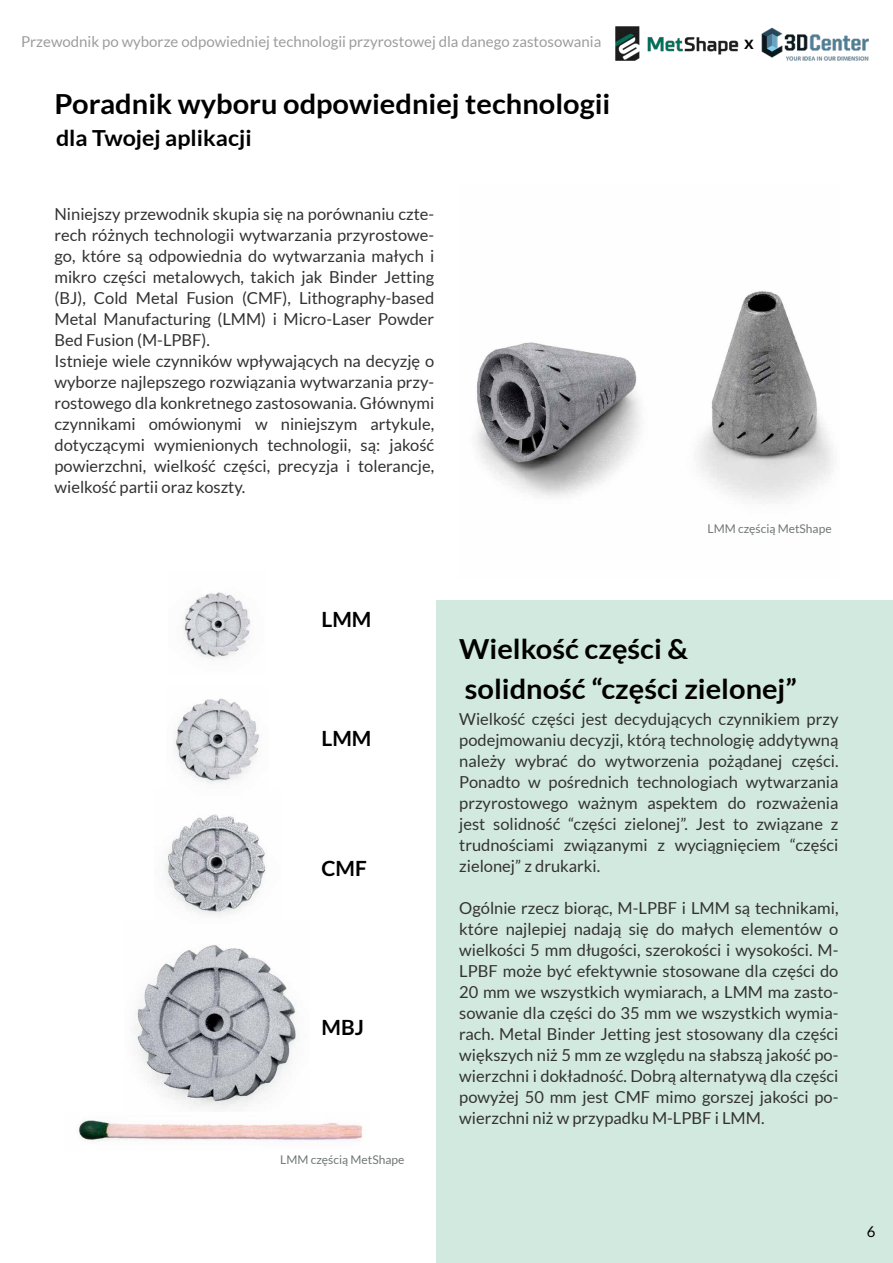
<style>
.page{position:relative;width:893px;height:1263px;background:#fff}
.page>*{position:absolute;margin:0;border:0;box-sizing:border-box;transform-origin:0 0}
.t1{font:700 27.75px/40.5px "Lato";color:#000;scale:1.05 1}
.t2{font:700 22.2px "Lato";color:#000;scale:1.05 1}
.t3{font:700 21px "Lato";color:#000}
.t4{font:700 18px "Lato";color:#000}
.t5{font:16.5px/21px "Lato";color:#333232;text-align:justify}
.t6{font:15px "Lato";color:#9d9d9c}
.t7{font:15px "Lato";color:#000}
.t8{font:12px "Lato";color:#727776}
</style>
<div class="page">
<img style="left:476px;top:291px;width:357px;height:211px">
<div style="left:436px;top:601px;width:457px;height:662px;background:#d2e9e0"></div>
<img style="left:135px;top:945px;width:162px;height:164px">
<img style="left:165px;top:814px;width:101px;height:101px">
<img style="left:174px;top:698px;width:85px;height:86px">
<img style="left:183px;top:592px;width:68px;height:67px">
<img style="left:78px;top:1117px;width:285px;height:25px">
<img style="left:615px;top:26px;width:124px;height:35px">
<img style="left:761px;top:27px;width:108px;height:34px">
<p class="t6" style="left:21px;top:33px;width:582px">Przewodnik po wyborze odpowiedniej technologii przyrostowej dla danego zastosowania</p>
<h1 class="t1" style="left:54px;top:83px;width:531px">Poradnik wyboru odpowiedniej technologii</h1>
<h2 class="t2" style="left:56px;top:125px;width:188px">dla Twojej aplikacji</h2>
<p class="t5" style="left:54px;top:203px;width:381px;text-align:left">Niniejszy przewodnik skupia się na porównaniu czte&shy;rech różnych technologii wytwarzania przyrostowe&shy;go, które są odpowiednia do wytwarzania małych i mikro części metalowych, takich jak Binder Jetting (BJ), Cold Metal Fusion (CMF), Lithography-based Metal Manufacturing (LMM) i Micro-Laser Powder Bed Fusion (M-LPBF).<br>Istnieje wiele czynników wpływających na decyzję o wyborze najlepszego rozwiązania wytwarzania przy&shy;rostowego dla konkretnego zastosowania. Głównymi czynnikami omówionymi w niniejszym artykule, dotyczącymi wymienionych technologii, są: jakość powierzchni, wielkość części, precyzja i tolerancje, wielkość partii oraz koszty.</p>
<p class="t4" style="left:744px;top:32px;width:11px">x</p>
<p class="t8" style="left:707px;top:521px;width:126px">LMM częścią MetShape</p>
<p class="t3" style="left:322px;top:607px;width:51px">LMM</p>
<p class="t3" style="left:322px;top:726px;width:51px">LMM</p>
<p class="t3" style="left:322px;top:856px;width:47px">CMF</p>
<p class="t3" style="left:322px;top:1015px;width:44px">MBJ</p>
<p class="t8" style="left:280px;top:1152px;width:126px">LMM częścią MetShape</p>
<h1 class="t1" style="left:459px;top:628px;width:323px">Wielkość części &amp; solidność “części zielonej”</h1>
<p class="t5" style="left:459px;top:708px;width:381px">Wielkość części jest decydujących czynnikiem przy podejmowaniu decyzji, którą technologię addytywną należy wybrać do wytworzenia pożądanej części.<br>Ponadto w pośrednich technologiach wytwarzania przyrostowego ważnym aspektem do rozważenia jest solidność “części zielonej”. Jest to związane z trudnościami związanymi z wyciągnięciem “części zielonej” z drukarki.</p>
<p class="t5" style="left:459px;top:897px;width:381px">Ogólnie rzecz biorąc, M-LPBF i LMM są technikami, które najlepiej nadają się do małych elementów o wielkości 5 mm długości, szerokości i wysokości. M-LPBF może być efektywnie stosowane dla części do 20 mm we wszystkich wymiarach, a LMM ma zasto&shy;sowanie dla części do 35 mm we wszystkich wymia&shy;rach. Metal Binder Jetting jest stosowany dla części większych niż 5 mm ze względu na słabszą jakość po&shy;wierzchni i dokładność. Dobrą alternatywą dla części powyżej 50 mm jest CMF mimo gorszej jakości po&shy;wierzchni niż w przypadku M-LPBF i LMM.</p>
<p class="t7" style="left:867px;top:1223px;width:10px">6</p>
</div>
